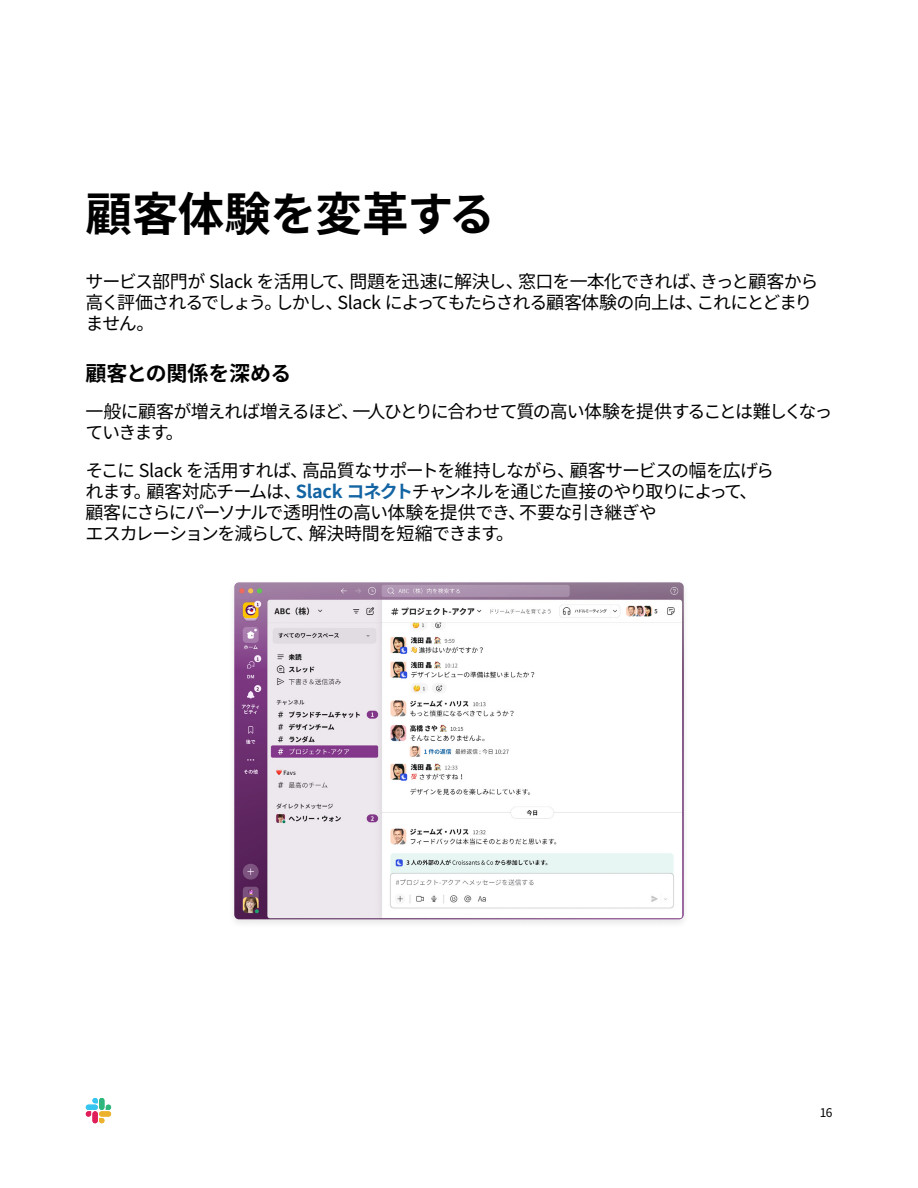
<style>
.page{position:relative;width:918px;height:1188px;background:#fff}
.page>*{position:absolute;margin:0;border:0;box-sizing:border-box;transform-origin:0 0}
.t1{font:700 46.5px "Noto Sans CJ Kjp";letter-spacing:-.02em;color:#000}
.t2{font:700 21px "Noto Sans CJ Kjp";letter-spacing:-.015em;color:#000}
.t3{font:18px/21px "Noto Sans CJ Kjp";letter-spacing:-.06em;color:#000}
.t4{font:12px "Noto Sans CJ Kjp";color:#000}
.s1{font-weight:700;color:#1264a3}
</style>
<div class="page">
<svg style="left:86px;top:1111px;width:5px;height:6px"></svg>
<div style="left:92px;top:1111px;width:6px;height:12px;background:#e01e5a;border-radius:3px"></div>
<svg style="left:92px;top:1098px;width:6px;height:5px"></svg>
<div style="left:86px;top:1105px;width:12px;height:5px;background:#36c5f0;border-radius:3px"></div>
<svg style="left:106px;top:1105px;width:5px;height:5px"></svg>
<div style="left:99px;top:1098px;width:5px;height:12px;background:#2eb67d;border-radius:3px"></div>
<svg style="left:99px;top:1118px;width:5px;height:5px"></svg>
<div style="left:99px;top:1111px;width:12px;height:6px;background:#ecb22e;border-radius:3px"></div>
<div style="left:227px;top:579px;width:464px;height:350px;background:#000;opacity:.1"></div>
<img style="left:234px;top:582px;width:450px;height:337px">
<h1 class="t1" style="left:86px;top:187px;width:411px">顧客体験を変革する</h1>
<p class="t3" style="left:86px;top:271px;width:735px">サービス部門が Slack を活用して、問題を迅速に解決し、窓口を一本化できれば、きっと顧客から高く評価されるでしょう。しかし、Slack によってもたらされる顧客体験の向上は、これにとどまりません。</p>
<p class="t2" style="left:86px;top:361px;width:207px">顧客との関係を深める</p>
<p class="t3" style="left:86px;top:401px;width:748px">一般に顧客が増えれば増えるほど、一人ひとりに合わせて質の高い体験を提供することは難しくなっていきます。</p>
<p class="t3" style="left:85px;top:460px;width:690px">そこに Slack を活用すれば、高品質なサポートを維持しながら、顧客サービスの幅を広げられます。顧客対応チームは、<span class="s1">Slack コネクト</span>チャンネルを通じた直接のやり取りによって、顧客にさらにパーソナルで透明性の高い体験を提供でき、不要な引き継ぎや<br>エスカレーションを減らして、解決時間を短縮できます。</p>
<p class="t4" style="left:819px;top:1106px;width:15px">16</p>
</div>
